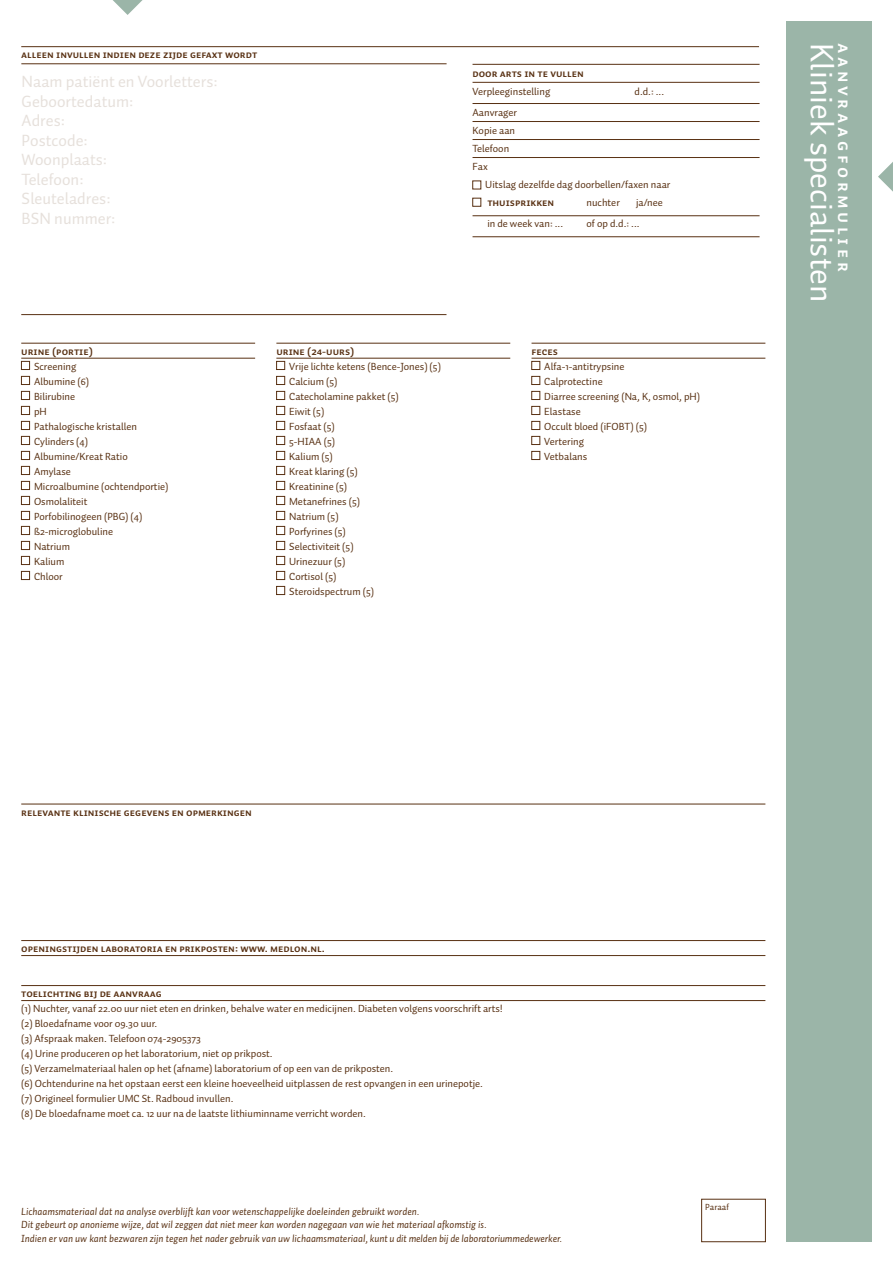
<style>
.page{position:relative;width:893px;height:1263px;background:#fff}
.page>*{position:absolute;margin:0;border:0;box-sizing:border-box;transform-origin:0 0}
.t1{font:33px "Auto 1";color:#fff}
.t2{font:18px "Auto 1 Bold Sm Cp";letter-spacing:.2em;color:#fff}
.t3{font:16.5px/19.5px "Auto 1";color:#e6e0db}
.t4{font:10.5px/15px "Auto 1";color:#583012}
.t5{font:italic 10.5px/13.5px "Auto 1";color:#583012}
.t6{font:10.5px "Auto 1 Bold Sm Cp";color:#583012}
.t7{font:9px "Auto 1";color:#583012}
</style>
<div class="page">
<svg style="left:113px;top:0;width:30px;height:15px"></svg>
<div style="left:787px;top:21px;width:85px;height:1221px;background:#9bb5a8"></div>
<svg style="left:878px;top:162px;width:15px;height:30px"></svg>
<hr style="left:21px;top:63px;width:426px;height:1px;background:#583012">
<hr style="left:21px;top:314px;width:425px;height:1px;background:#583012">
<div style="left:701px;top:1199px;width:65px;height:43px;border:1px solid #583012"></div>
<hr style="left:21px;top:343px;width:234px;height:1px;background:#583012">
<hr style="left:21px;top:358px;width:234px;height:1px;background:#583012">
<div style="left:21px;top:361px;width:9px;height:9px;background:#fff;border:1px solid #583012"></div>
<div style="left:21px;top:376px;width:9px;height:9px;background:#fff;border:1px solid #583012"></div>
<div style="left:21px;top:391px;width:9px;height:9px;background:#fff;border:1px solid #583012"></div>
<div style="left:21px;top:406px;width:9px;height:9px;background:#fff;border:1px solid #583012"></div>
<div style="left:21px;top:421px;width:9px;height:9px;background:#fff;border:1px solid #583012"></div>
<div style="left:21px;top:436px;width:9px;height:9px;background:#fff;border:1px solid #583012"></div>
<div style="left:21px;top:451px;width:9px;height:9px;background:#fff;border:1px solid #583012"></div>
<div style="left:21px;top:466px;width:9px;height:9px;background:#fff;border:1px solid #583012"></div>
<div style="left:21px;top:481px;width:9px;height:9px;background:#fff;border:1px solid #583012"></div>
<div style="left:21px;top:496px;width:9px;height:9px;background:#fff;border:1px solid #583012"></div>
<div style="left:21px;top:511px;width:9px;height:9px;background:#fff;border:1px solid #583012"></div>
<div style="left:21px;top:526px;width:9px;height:9px;background:#fff;border:1px solid #583012"></div>
<div style="left:21px;top:541px;width:9px;height:9px;background:#fff;border:1px solid #583012"></div>
<div style="left:21px;top:556px;width:9px;height:9px;background:#fff;border:1px solid #583012"></div>
<div style="left:21px;top:571px;width:9px;height:9px;background:#fff;border:1px solid #583012"></div>
<hr style="left:276px;top:343px;width:234px;height:1px;background:#583012">
<hr style="left:276px;top:358px;width:234px;height:1px;background:#583012">
<div style="left:276px;top:361px;width:9px;height:9px;background:#fff;border:1px solid #583012"></div>
<div style="left:276px;top:376px;width:9px;height:9px;background:#fff;border:1px solid #583012"></div>
<div style="left:276px;top:391px;width:9px;height:9px;background:#fff;border:1px solid #583012"></div>
<div style="left:276px;top:406px;width:9px;height:9px;background:#fff;border:1px solid #583012"></div>
<div style="left:276px;top:421px;width:9px;height:9px;background:#fff;border:1px solid #583012"></div>
<div style="left:276px;top:436px;width:9px;height:9px;background:#fff;border:1px solid #583012"></div>
<div style="left:276px;top:451px;width:9px;height:9px;background:#fff;border:1px solid #583012"></div>
<div style="left:276px;top:466px;width:9px;height:9px;background:#fff;border:1px solid #583012"></div>
<div style="left:276px;top:481px;width:9px;height:9px;background:#fff;border:1px solid #583012"></div>
<div style="left:276px;top:496px;width:9px;height:9px;background:#fff;border:1px solid #583012"></div>
<div style="left:276px;top:511px;width:9px;height:9px;background:#fff;border:1px solid #583012"></div>
<div style="left:276px;top:526px;width:9px;height:9px;background:#fff;border:1px solid #583012"></div>
<div style="left:276px;top:541px;width:9px;height:9px;background:#fff;border:1px solid #583012"></div>
<div style="left:276px;top:556px;width:9px;height:9px;background:#fff;border:1px solid #583012"></div>
<div style="left:276px;top:571px;width:9px;height:9px;background:#fff;border:1px solid #583012"></div>
<div style="left:276px;top:586px;width:9px;height:9px;background:#fff;border:1px solid #583012"></div>
<hr style="left:531px;top:343px;width:234px;height:1px;background:#583012">
<hr style="left:531px;top:358px;width:234px;height:1px;background:#583012">
<div style="left:531px;top:361px;width:9px;height:9px;background:#fff;border:1px solid #583012"></div>
<div style="left:531px;top:376px;width:9px;height:9px;background:#fff;border:1px solid #583012"></div>
<div style="left:531px;top:391px;width:9px;height:9px;background:#fff;border:1px solid #583012"></div>
<div style="left:531px;top:406px;width:9px;height:9px;background:#fff;border:1px solid #583012"></div>
<div style="left:531px;top:421px;width:9px;height:9px;background:#fff;border:1px solid #583012"></div>
<div style="left:531px;top:436px;width:9px;height:9px;background:#fff;border:1px solid #583012"></div>
<div style="left:531px;top:451px;width:9px;height:9px;background:#fff;border:1px solid #583012"></div>
<hr style="left:21px;top:804px;width:744px;height:1px;background:#583012">
<hr style="left:21px;top:940px;width:744px;height:1px;background:#583012">
<hr style="left:21px;top:955px;width:744px;height:1px;background:#583012">
<hr style="left:21px;top:985px;width:744px;height:1px;background:#583012">
<hr style="left:21px;top:1000px;width:744px;height:1px;background:#583012">
<hr style="left:21px;top:46px;width:738px;height:1px;background:#583012">
<hr style="left:472px;top:64px;width:288px;height:1px;background:#583012">
<hr style="left:472px;top:82px;width:288px;height:1px;background:#583012">
<hr style="left:472px;top:103px;width:288px;height:1px;background:#583012">
<hr style="left:472px;top:121px;width:288px;height:1px;background:#583012">
<hr style="left:472px;top:139px;width:288px;height:1px;background:#583012">
<hr style="left:472px;top:157px;width:288px;height:1px;background:#583012">
<hr style="left:472px;top:215px;width:288px;height:1px;background:#583012">
<hr style="left:472px;top:236px;width:288px;height:1px;background:#583012">
<div style="left:472px;top:181px;width:9px;height:8px;background:#fff;border:1px solid #583012"></div>
<div style="left:472px;top:198px;width:9px;height:8px;background:#fff;border:1px solid #583012"></div>
<p class="t6" style="left:21px;top:50px;width:237px">Alleen invullen indien deze zijde gefaxt wordt</p>
<h3 class="t3" style="left:22px;top:72px;width:198px">Naam patiënt en Voorletters:<br>Geboortedatum:<br>Adres:<br>Postcode:<br>Woonplaats:<br>Telefoon:<br>Sleuteladres:<br>BSN nummer:</h3>
<p class="t6" style="left:472px;top:69px;width:113px">door arts in te vullen</p>
<p class="t4" style="left:472px;top:84px;width:79px">Verpleeginstelling</p>
<p class="t4" style="left:635px;top:84px;width:31px">d.d.: ...</p>
<p class="t4" style="left:472px;top:104px;width:46px;line-height:18px">Aanvrager<br>Kopie aan<br>Telefoon<br>Fax</p>
<p class="t4" style="left:485px;top:177px;width:187px">Uitslag dezelfde dag doorbellen/faxen naar</p>
<p class="t6" style="left:487px;top:198px;width:68px">Thuisprikken</p>
<p class="t4" style="left:586px;top:195px;width:35px">nuchter</p>
<p class="t4" style="left:636px;top:195px;width:28px">ja/nee</p>
<p class="t4" style="left:487px;top:216px;width:77px">in de week van: ...</p>
<p class="t4" style="left:586px;top:216px;width:55px">of op d.d.: ...</p>
<p class="t6" style="left:21px;top:346px;width:73px">URINE (portie)</p>
<p class="t4" style="left:34px;top:358px;width:136px">Screening<br>Albumine (6)<br>Bilirubine<br>pH<br>Pathalogische kristallen<br>Cylinders (4)<br>Albumine/Kreat Ratio<br>Amylase<br>Microalbumine (ochtendportie)<br>Osmolaliteit<br>Porfobilinogeen (PBG) (4) ß2-microglobuline<br>Natrium<br>Kalium<br>Chloor</p>
<p class="t6" style="left:276px;top:346px;width:79px">uRINE (24-uurs)</p>
<p class="t4" style="left:289px;top:358px;width:153px">Vrije lichte ketens (Bence-Jones) (5)<br>Calcium (5)<br>Catecholamine pakket (5)<br>Eiwit (5)<br>Fosfaat (5)<br>5-HIAA (5)<br>Kalium (5)<br>Kreat klaring (5)<br>Kreatinine (5)<br>Metanefrines (5)<br>Natrium (5)<br>Porfyrines (5)<br>Selectiviteit (5)<br>Urinezuur (5)<br>Cortisol (5)<br>Steroidspectrum (5)</p>
<p class="t6" style="left:531px;top:346px;width:28px">FECES</p>
<p class="t4" style="left:544px;top:358px;width:157px">Alfa-1-antitrypsine<br>Calprotectine<br>Diarree screening (Na, K, osmol, pH)<br>Elastase<br>Occult bloed (iFOBT) (5)<br>Vertering<br>Vetbalans</p>
<h1 class="t1" style="left:842px;top:43px;width:261px;rotate:90deg">Kliniek specialisten</h1>
<h2 class="t2" style="left:852px;top:43px;width:230px;rotate:90deg">aanvraagformulier</h2>
<p class="t6" style="left:21px;top:807px;width:232px">Relevante klinische gegevens en opmerkingen</p>
<p class="t6" style="left:21px;top:944px;width:305px">Openingstijden laboratoria en prikposten: www. medlon.nl.</p>
<p class="t6" style="left:21px;top:989px;width:142px">Toelichting bij de aanvraag</p>
<p class="t4" style="left:21px;top:1001px;width:483px">(1) Nuchter, vanaf 22.00 uur niet eten en drinken, behalve water en medicijnen. Diabeten volgens voorschrift arts! (2) Bloedafname voor 09.30 uur.<br>(3) Afspraak maken. Telefoon 074-2905373<br>(4) Urine produceren op het laboratorium, niet op prikpost.<br>(5) Verzamelmateriaal halen op het (afname) laboratorium of op een van de prikposten.<br>(6) Ochtendurine na het opstaan eerst een kleine hoeveelheid uitplassen de rest opvangen in een urinepotje.<br>(7) Origineel formulier UMC St. Radboud invullen.<br>(8) De bloedafname moet ca. 12 uur na de laatste lithiuminname verricht worden.</p>
<p class="t5" style="left:21px;top:1204px;width:542px">Lichaamsmateriaal dat na analyse overblijft kan voor wetenschappelijke doeleinden gebruikt worden.<br>Dit gebeurt op anonieme wijze, dat wil zeggen dat niet meer kan worden nagegaan van wie het materiaal afkomstig is.<br>Indien er van uw kant bezwaren zijn tegen het nader gebruik van uw lichaamsmateriaal, kunt u dit melden bij de laboratoriummedewerker.</p>
<p class="t7" style="left:705px;top:1201px;width:25px">Paraaf</p>
</div>
